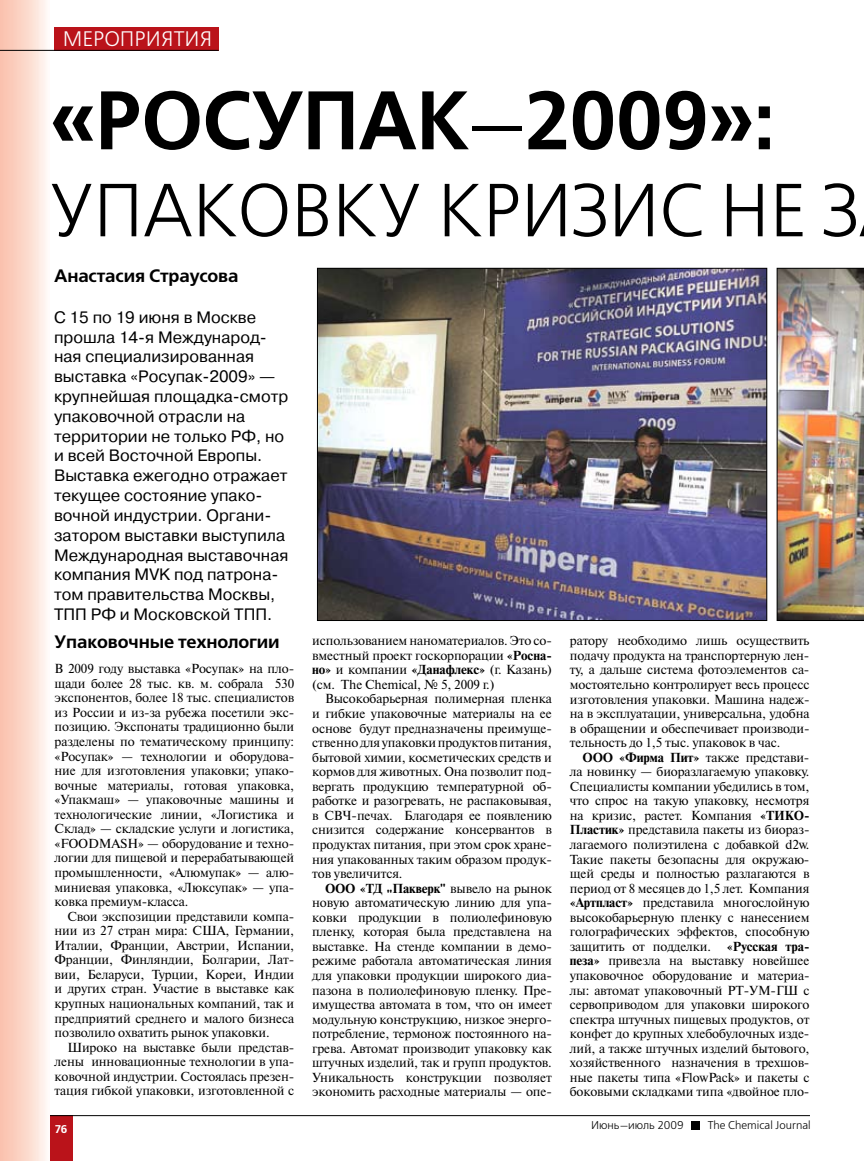
<style>
.page{position:relative;width:864px;height:1161px;background:#fff}
.page>*{position:absolute;margin:0;border:0;box-sizing:border-box;transform-origin:0 0}
.t1{font:700 82.65px "Free Set C";letter-spacing:-.01em;color:#000;scale:.96 1}
.t2{font:74.85px "Free Set C";letter-spacing:-.005em;color:#000;scale:.96 1}
.t3{font:21px "Free Set C";color:#fff}
.t4{font:700 18px "Free Set C";letter-spacing:-.01em;color:#000}
.t5{font:16.5px/19.8px "Pragmatica C";color:#000}
.t6{font:13.05px/14.5px "Newton C";letter-spacing:-.01em;color:#000;text-align:justify}
.t7{font:700 13.05px "Newton C";color:#000}
.t8{font:11.25px "Free Set C";color:#000}
.t9{font:700 11.25px "Free Set C";color:#fff}
.t10{font:700 7.5px "Newton C";color:#000}
.s1{font-family:"Newton C";font-weight:400}
.s2{font-weight:700}
.s3{font-family:"Newton C"}
</style>
<div class="page">
<div style="left:50px;top:1115px;width:23px;height:46px;background:#ba131a"></div>
<hr style="left:0;top:1115px;width:809px;height:1px;background:#000">
<div style="left:691px;top:1121px;width:8px;height:8px;background:#000"></div>
<img style="left:0;top:0;width:49px;height:1161px">
<div style="left:54px;top:27px;width:164px;height:23px;background:#ba131a"></div>
<hr style="left:0;top:50px;width:218px;height:1px;background:#000">
<img style="left:319px;top:270px;width:445px;height:349px">
<div style="left:317px;top:268px;width:449px;height:353px;border:1px solid #000"></div>
<img style="left:776px;top:268px;width:87px;height:353px">
<h3 class="t3" style="left:63px;top:27px;width:151px">МЕРОПРИЯТИЯ</h3>
<h1 class="t1" style="left:50px;top:74px;width:756px">«РОСУПАК<span class="s1">–</span>2009»:</h1>
<h2 class="t2" style="left:50px;top:171px;width:844px">УПАКОВКУ КРИЗИС НЕ З</h2>
<h3 class="t4" style="left:54px;top:265px;width:186px">Анастасия Страусова</h3>
<p class="t5" style="left:54px;top:307px;width:236px">С 15 по 19 июня в Москве прошла 14-я Международ&shy;ная специализированная выставка «Росупак-2009» — крупнейшая площадка-смотр упаковочной отрасли на территории не только РФ, но и всей Восточной Европы.<br>Выставка ежегодно отражает текущее состояние упако&shy;вочной индустрии. Органи&shy;затором выставки выступила<br>Международная выставочная компания MVK под патрона&shy;том правительства Москвы,<br>ТПП РФ и Московской ТПП.</p>
<h3 class="t4" style="left:55px;top:632px;width:226px">Упаковочные технологии</h3>
<p class="t6" style="left:55px;top:661px;width:241px">В 2009 году выставка «Росупак» на пло&shy;щади более 28 тыс. кв. м. собрала 530 экспонентов, более 18 тыс. специалистов из России и из-за рубежа посетили экс&shy;позицию. Экспонаты традиционно были разделены по тематическому принципу: «Росупак» — технологии и оборудова&shy;ние для изготовления упаковки; упако&shy;вочные материалы, готовая упаковка, «Упакмаш» — упаковочные машины и технологические линии, «Логистика и Склад» — складские услуги и логистика, «FOODMASH» — оборудование и техно&shy;логии для пищевой и перерабатывающей промышленности, «Алюмупак» — алю&shy;миниевая упаковка, «Люксупак» — упа&shy;ковка премиум-класса.</p>
<p class="t6" style="left:55px;top:909px;width:241px;text-indent:13px">Свои экспозиции представили компа&shy;нии из 27 стран мира: США, Германии, Италии, Франции, Австрии, Испании, Франции, Финляндии, Болгарии, Лат&shy;вии, Беларуси, Турции, Кореи, Индии и других стран. Участие в выставке как крупных национальных компаний, так и предприятий среднего и малого бизнеса позволило охватить рынок упаковки.</p>
<p class="t6" style="left:55px;top:1040px;width:241px;text-indent:13px">Широко на выставке были представ&shy;лены инновационные технологии в упа&shy;ковочной индустрии. Состоялась презен&shy;тация гибкой упаковки, изготовленной с</p>
<p class="t9" style="left:55px;top:1122px;width:14px">76</p>
<p class="t6" style="left:312px;top:633px;width:241px">использованием наноматериалов. Это со&shy;вместный проект госкорпорации <span class="s2">«Росна&shy;но»</span> и компании <span class="s2">«Данафлекс»</span> (г. Казань) (см. The Chemical, № 5, 2009 г.)</p>
<p class="t6" style="left:312px;top:692px;width:241px;text-indent:13px">Высокобарьерная полимерная пленка и гибкие упаковочные материалы на ее основе будут предназначены преимуще&shy;ственно для упаковки продуктов питания, бытовой химии, косметических средств и кормов для животных. Она позволит под&shy;вергать продукцию температурной об&shy;работке и разогревать, не распаковывая, в СВЧ-печах. Благодаря ее появлению снизится содержание консервантов в продуктах питания, при этом срок хране&shy;ния упакованных таким образом продук&shy;тов увеличится.</p>
<p class="t7" style="left:325px;top:881px;width:59px">ООО «ТД</p>
<p class="t7" style="left:387px;top:887px;width:7px">"</p>
<p class="t6" style="left:312px;top:881px;width:241px;text-indent:80px"><span class="s2">Пакверк"</span> вывело на рынок новую автоматическую линию для упа&shy;ковки продукции в полиолефиновую пленку, которая была представлена на выставке. На стенде компании в демо&shy;режиме работала автоматическая линия для упаковки продукции широкого диа&shy;пазона в полиолефиновую пленку. Пре&shy;имущества автомата в том, что он имеет модульную конструкцию, низкое энерго&shy;потребление, термонож постоянного на&shy;грева. Автомат производит упаковку как штучных изделий, так и групп продуктов.<br>Уникальность конструкции позволяет экономить расходные материалы — опе-</p>
<p class="t10" style="left:455px;top:1021px;width:4px;rotate:90deg">:</p>
<p class="t6" style="left:569px;top:633px;width:241px">ратору необходимо лишь осуществить подачу продукта на транспортерную лен&shy;ту, а дальше система фотоэлементов са&shy;мостоятельно контролирует весь процесс изготовления упаковки. Машина надеж&shy;на в эксплуатации, универсальна, удобна в обращении и обеспечивает производи&shy;тельность до 1,5 тыс. упаковок в час.</p>
<p class="t6" style="left:569px;top:750px;width:241px;text-indent:13px"><span class="s2">ООО «Фирма Пит»</span> также представи&shy;ла новинку — биоразлагаемую упаковку.<br>Специалисты компании убедились в том, что спрос на такую упаковку, несмотря на кризис, растет. Компания <span class="s2">«ТИКО-Пластик»</span> представила пакеты из биораз&shy;лагаемого полиэтилена с добавкой d2w.<br>Такие пакеты безопасны для окружаю&shy;щей среды и полностью разлагаются в период от 8 месяцев до 1,5 лет. Компания <span class="s2">«Артпласт»</span> представила многослойную высокобарьерную пленку с нанесением голографических эффектов, способную защитить от подделки. <span class="s2">«Русская тра&shy;пеза»</span> привезла на выставку новейшее упаковочное оборудование и материа&shy;лы: автомат упаковочный РТ-УМ-ГШ с сервоприводом для упаковки широкого спектра штучных пищевых продуктов, от конфет до крупных хлебобулочных изде&shy;лий, а также штучных изделий бытового, хозяйственного назначения в трехшов&shy;ные пакеты типа «FlowPack» и пакеты с боковыми складками типа «двойное пло-</p>
<p class="t8" style="left:591px;top:1118px;width:94px">Июнь<span class="s3">–</span>июль 2009</p>
<p class="t8" style="left:707px;top:1118px;width:104px">The Chemical Journal</p>
</div>
